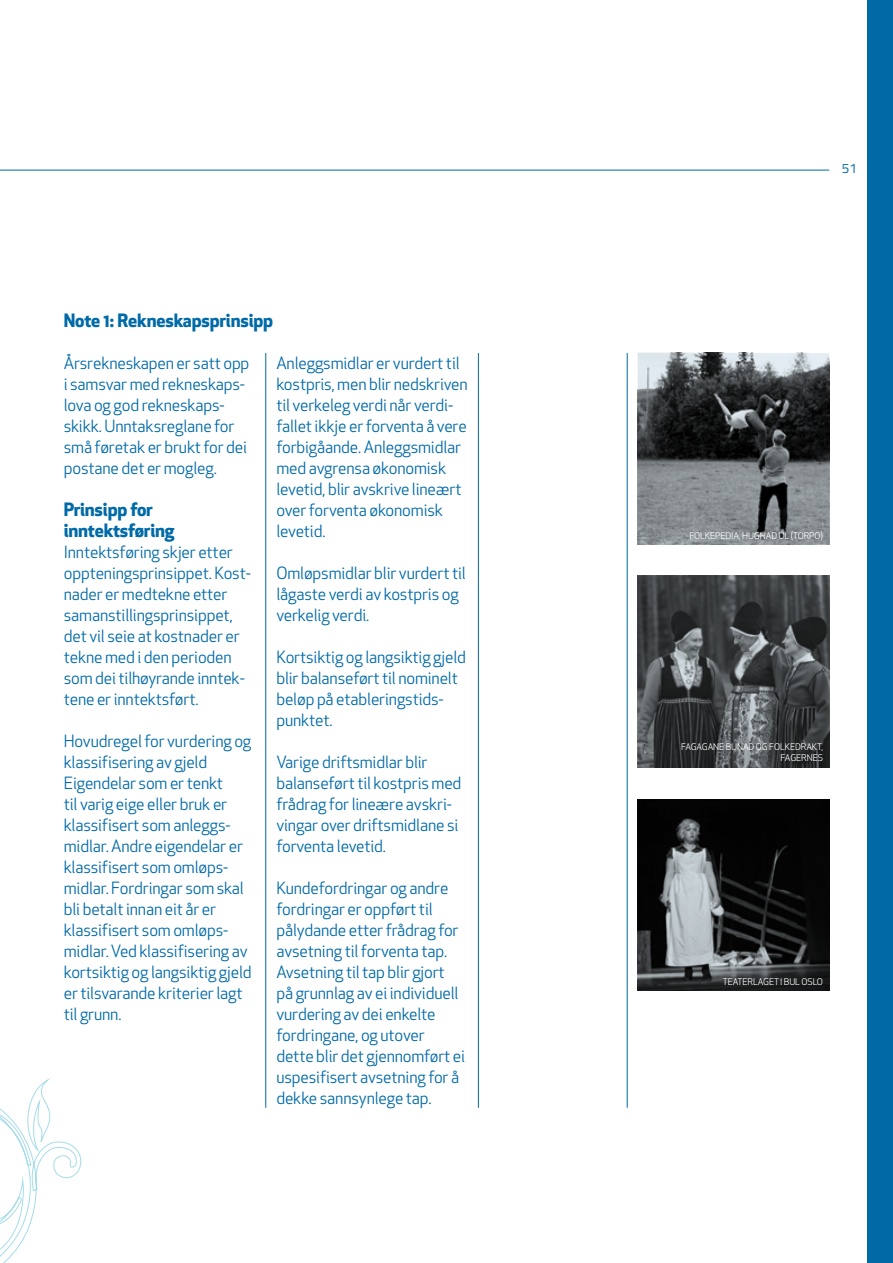
<style>
.page{position:relative;width:893px;height:1263px;background:#fff}
.page>*{position:absolute;margin:0;border:0;box-sizing:border-box;transform-origin:0 0}
.t1{font:700 18px/21px "Apex New";letter-spacing:-.01em;color:#006aa7}
.t2{font:16.5px/21px "Apex New";letter-spacing:-.01em;color:#006aa7}
.t3{font:13.5px "Titillium Web";color:#006aa7}
.t4{font:9px/10.8px "Apex New";letter-spacing:-.01em;color:#fff;text-align:right}
</style>
<div class="page">
<hr style="left:0;top:170px;width:829px;height:1px;background:#006aa7">
<div style="left:867px;top:0;width:26px;height:1263px;background:#006aa7"></div>
<hr style="left:265px;top:353px;width:1px;height:755px;background:#006aa7">
<hr style="left:478px;top:353px;width:1px;height:755px;background:#006aa7">
<hr style="left:627px;top:353px;width:1px;height:755px;background:#006aa7">
<svg style="left:638px;top:799px;width:191px;height:192px;background:#2d2f30"></svg>
<svg style="left:638px;top:353px;width:191px;height:191px;background:#5d6264"></svg>
<img style="left:637px;top:576px;width:192px;height:191px">
<svg style="left:0;top:1078px;width:82px;height:185px"></svg>
<p class="t1" style="left:64px;top:309px;width:211px">Note 1: Rekneskapsprinsipp</p>
<p class="t2" style="left:64px;top:353px;width:187px">Årsrekneskapen er satt opp i samsvar med rekneskaps&shy;lova og god rekneskaps&shy;skikk. Unntaksreglane for små føretak er brukt for dei postane det er mogleg.</p>
<p class="t1" style="left:64px;top:498px;width:112px">Prinsipp for inntektsføring</p>
<p class="t2" style="left:64px;top:542px;width:189px">Inntektsføring skjer etter oppteningsprinsippet. Kost&shy;nader er medtekne etter samanstillingsprinsippet, det vil seie at kostnader er tekne med i den perioden som dei tilhøyrande inntek&shy;tene er inntektsført.</p>
<p class="t2" style="left:64px;top:731px;width:189px">Hovudregel for vurdering og klassifisering av gjeld<br>Eigendelar som er tenkt<br>til varig eige eller bruk er klassifisert som anleggs&shy;midlar. Andre eigendelar er klassifisert som omløps&shy;midlar. Fordringar som skal bli betalt innan eit år er klassifisert som omløps&shy;midlar. Ved klassifisering av kortsiktig og langsiktig gjeld er tilsvarande kriterier lagt til grunn.</p>
<p class="t2" style="left:276px;top:353px;width:193px">Anleggsmidlar er vurdert til kostpris, men blir nedskriven til verkeleg verdi når verdi&shy;fallet ikkje er forventa å vere forbigåande. Anleggsmidlar med avgrensa økonomisk levetid, blir avskrive lineært over forventa økonomisk levetid.</p>
<p class="t2" style="left:276px;top:563px;width:191px">Omløpsmidlar blir vurdert til lågaste verdi av kostpris og verkelig verdi.</p>
<p class="t2" style="left:276px;top:647px;width:191px">Kortsiktig og langsiktig gjeld blir balanseført til nominelt beløp på etableringstids&shy;punktet.</p>
<p class="t2" style="left:276px;top:752px;width:187px">Varige driftsmidlar blir balanseført til kostpris med frådrag for lineære avskri&shy;vingar over driftsmidlane si forventa levetid.</p>
<p class="t2" style="left:276px;top:878px;width:190px">Kundefordringar og andre fordringar er oppført til pålydande etter frådrag for avsetning til forventa tap.<br>Avsetning til tap blir gjort på grunnlag av ei individuell vurdering av dei enkelte fordringane, og utover dette blir det gjennomført ei uspesifisert avsetning for å dekke sannsynlege tap.</p>
<p class="t3" style="left:842px;top:159px;width:16px">51</p>
<p class="t4" style="left:689px;top:530px;width:135px">FOLKEPEDIA, HUGNAD UL (TORPO)</p>
<p class="t4" style="left:681px;top:741px;width:143px">FAGAGANE BUNAD OG FOLKEDRAKT,<br>FAGERNES</p>
<p class="t4" style="left:723px;top:976px;width:102px">TEATERLAGET I BUL OSLO</p>
</div>
